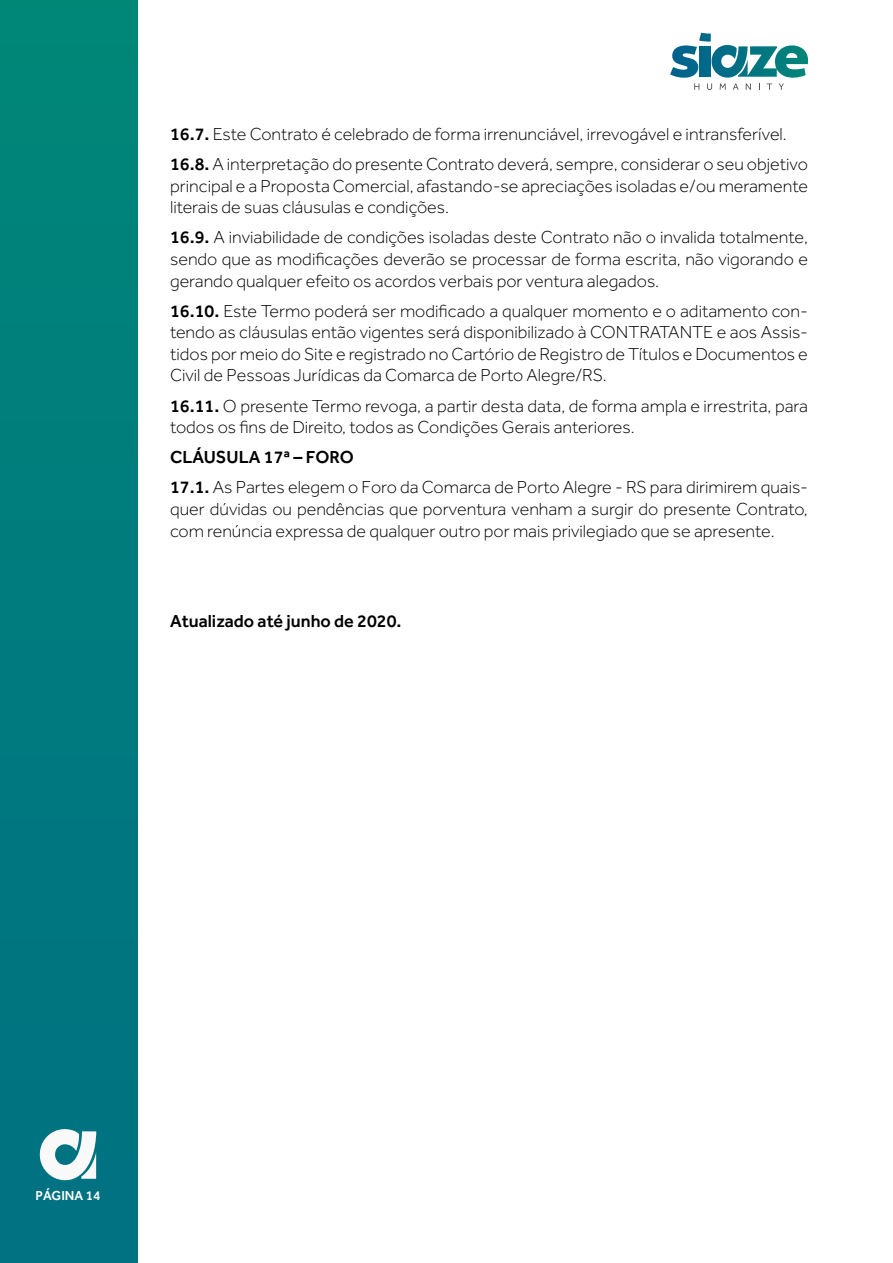
<style>
.page{position:relative;width:893px;height:1263px;background:#fff}
.page>*{position:absolute;margin:0;border:0;box-sizing:border-box;transform-origin:0 0}
.t1{font:300 18px/21.6px "Effra";color:#000}
.t2{font:500 18px "Effra";color:#000}
.t3{font:500 13.5px "Effra";color:#fff}
.s1{font-weight:500}
</style>
<div class="page">
<div style="left:0;top:0;width:137px;height:1263px;background:#007b7e"></div>
<svg style="left:40px;top:1129px;width:56px;height:51px"></svg>
<svg style="left:670px;top:33px;width:138px;height:45px"></svg>
<svg style="left:694px;top:84px;width:5px;height:6px"></svg>
<svg style="left:707px;top:84px;width:5px;height:6px"></svg>
<svg style="left:720px;top:84px;width:6px;height:6px"></svg>
<svg style="left:733px;top:84px;width:6px;height:6px"></svg>
<svg style="left:746px;top:84px;width:5px;height:6px"></svg>
<svg style="left:779px;top:84px;width:5px;height:6px"></svg>
<p class="t1" style="left:170px;top:119px;width:639px;line-height:30.2px"><span class="s1">16.7.</span> Este Contrato é celebrado de forma irrenunciável, irrevogável e intransferível.<br><span class="s1">16.8.</span> A interpretação do presente Contrato deverá, sempre, considerar o seu objetivo</p>
<p class="t1" style="left:170px;top:175px;width:639px">principal e a Proposta Comercial, afastando-se apreciações isoladas e/ou meramente literais de suas cláusulas e condições.</p>
<p class="t1" style="left:170px;top:226px;width:639px;text-align:justify"><span class="s1">16.9.</span> A inviabilidade de condições isoladas deste Contrato não o invalida totalmente, sendo que as modificações deverão se processar de forma escrita, não vigorando e gerando qualquer efeito os acordos verbais por ventura alegados.</p>
<p class="t1" style="left:170px;top:300px;width:639px;text-align:justify"><span class="s1">16.10.</span> Este Termo poderá ser modificado a qualquer momento e o aditamento con&shy;tendo as cláusulas então vigentes será disponibilizado à CONTRATANTE e aos Assis&shy;tidos por meio do Site e registrado no Cartório de Registro de Títulos e Documentos e Civil de Pessoas Jurídicas da Comarca de Porto Alegre/RS.</p>
<p class="t1" style="left:170px;top:395px;width:639px"><span class="s1">16.11.</span> O presente Termo revoga, a partir desta data, de forma ampla e irrestrita, para todos os fins de Direito, todos as Condições Gerais anteriores.</p>
<p class="t1" style="left:170px;top:442px;width:639px;line-height:30.2px"><span class="s1">CLÁUSULA 17ª – FORO<br>17.1.</span> As Partes elegem o Foro da Comarca de Porto Alegre - RS para dirimirem quais-</p>
<p class="t1" style="left:170px;top:498px;width:639px">quer dúvidas ou pendências que porventura venham a surgir do presente Contrato, com renúncia expressa de qualquer outro por mais privilegiado que se apresente.</p>
<p class="t2" style="left:170px;top:610px;width:233px">Atualizado até junho de 2020.</p>
<p class="t3" style="left:36px;top:1188px;width:66px">PÁGINA 14</p>
</div>
